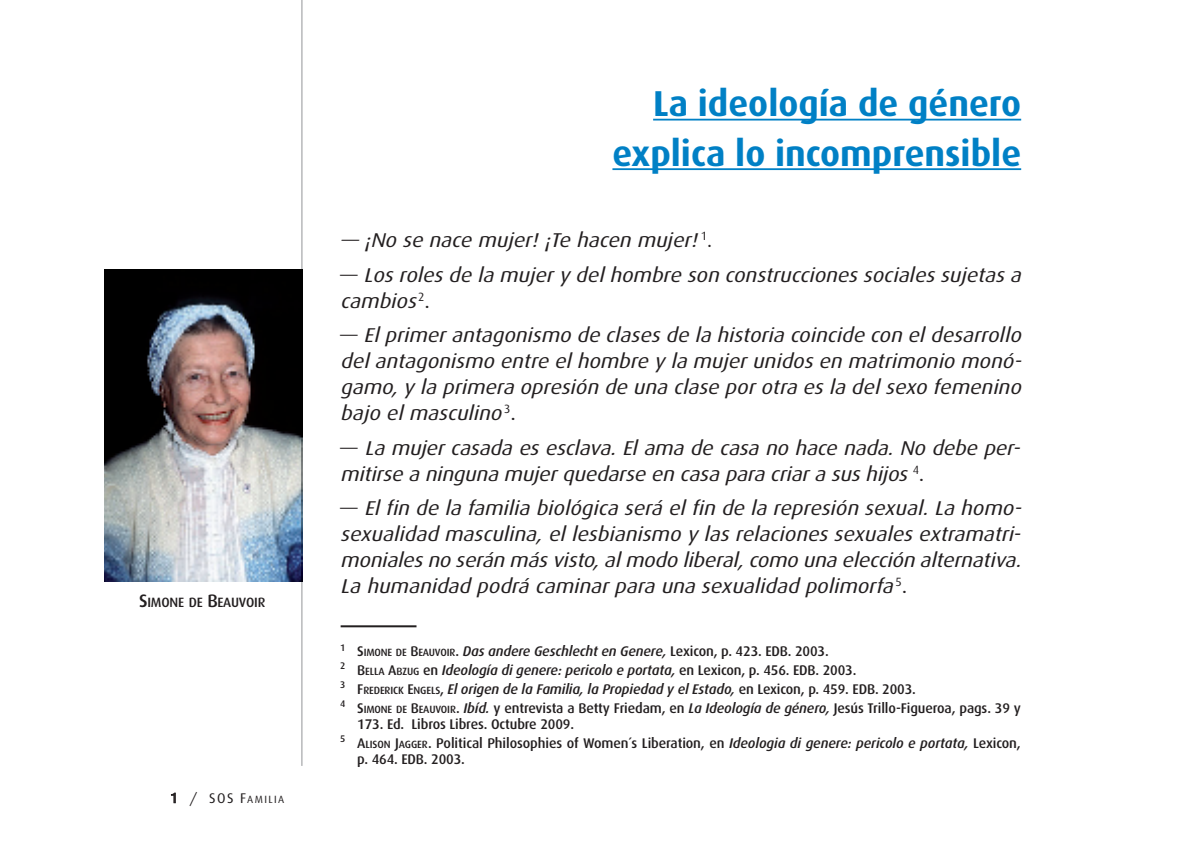
<style>
.page{position:relative;width:1191px;height:851px;background:#fff}
.page>*{position:absolute;margin:0;border:0;box-sizing:border-box;transform-origin:0 0}
.t1{font:700 36px/49.6px "Dax";color:#0080c5;text-align:right}
.t2{font:italic 20px/26px "Dax";color:#231f20;scale:1.1 1}
.t3{font:500 14px/18.8px "Dax";letter-spacing:-.01em;color:#231f20}
.t4{font:14px "Dax";color:#231f20}
.t5{font:500 13.6px "Dax";letter-spacing:-.015em;color:#231f20}
.s1{font-size:18px}
.s2{font-size:10.4px}
.s3{font-style:normal}
.s4{font-style:italic}
</style>
<div class="page">
<img style="left:104px;top:270px;width:198px;height:311px">
<hr style="left:653px;top:119px;width:368px;height:1px;background:#0080c5">
<hr style="left:612px;top:168px;width:409px;height:2px;background:#0080c5">
<hr style="left:301px;top:581px;width:1px;height:184px;background:#939598">
<hr style="left:301px;top:0;width:1px;height:270px;background:#939598">
<hr style="left:341px;top:625px;width:75px;height:2px;background:#231f20">
<p class="t5" style="left:139px;top:596px;width:128px"><span class="s1">S</span>IMONE DE <span class="s1">B</span>EAUVOIR</p>
<p class="t4" style="left:170px;top:792px;width:116px">1 / SOS F<span class="s2">AMILIA</span></p>
<h1 class="t1" style="left:612px;top:81px;width:410px">La ideología de género explica lo incomprensible</h1>
<p class="t2" style="left:340px;top:228px;width:339px">— ¡No se nace mujer! ¡Te hacen mujer! <sup>1</sup> <span class="s3">.</span></p>
<p class="t2" style="left:340px;top:263px;width:624px"><span class="s3">—</span> Los roles de la mujer y del hombre son construcciones sociales sujetas a cambios<sup>2</sup> <span class="s3">.</span></p>
<p class="t2" style="left:340px;top:323px;width:624px;text-align:justify"><span class="s3">—</span> El primer antagonismo de clases de la historia coincide con el desarrollo del antagonismo entre el hombre y la mujer unidos en matrimonio monó&shy;gamo, y la primera opresión de una clase por otra es la del sexo femenino bajo el masculino<sup>3</sup> <span class="s3">.</span></p>
<p class="t2" style="left:340px;top:436px;width:623px"><span class="s3">—</span> La mujer casada es esclava. El ama de casa no hace nada. No debe per&shy;mitirse a ninguna mujer quedarse en casa para criar a sus hijos <sup>4</sup> <span class="s3">.</span></p>
<p class="t2" style="left:340px;top:496px;width:624px;text-align:justify"><span class="s3">—</span> El fin de la familia biológica será el fin de la represión sexual. La homo&shy;sexualidad masculina, el lesbianismo y las relaciones sexuales extramatri&shy;moniales no serán más visto, al modo liberal, como una elección alternativa.<br>La humanidad podrá caminar para una sexualidad polimorfa<sup>5</sup> <span class="s3">.</span></p>
<p class="t3" style="left:340px;top:642px;width:682px"><sup>1</sup> S<span class="s2">IMONE DE</span> B<span class="s2">EAUVOIR</span>. <span class="s4">Das andere Geschlecht en Genere,</span> Lexicon, p. 423. EDB. 2003.<br><sup>2</sup> B<span class="s2">ELLA</span> A<span class="s2">BZUG</span> en <span class="s4">Ideología di genere: pericolo e portata,</span> en Lexicon, p. 456. EDB. 2003.<br><sup>3</sup> F<span class="s2">REDERICK</span> E<span class="s2">NGELS</span>, <span class="s4">El origen de la Familia, la Propiedad y el Estado,</span> en Lexicon, p. 459. EDB. 2003.<br><sup>4</sup> S<span class="s2">IMONE DE</span> B<span class="s2">EAUVOIR</span>. <span class="s4">Ibíd.</span> y entrevista a Betty Friedam, en <span class="s4">La Ideología de género,</span> Jesús Trillo-Figueroa, pags. 39 y</p>
<p class="t3" style="left:340px;top:715px;width:682px;text-indent:17px">173. Ed. Libros Libres. Octubre 2009.<br><sup>5</sup> A<span class="s2">LISON</span> J<span class="s2">AGGER</span>. Political Philosophies of Women´s Liberation, en <span class="s4">Ideologia di genere: pericolo e portata,</span> Lexicon,</p>
<p class="t3" style="left:357px;top:750px;width:109px">p. 464. EDB. 2003.</p>
</div>
